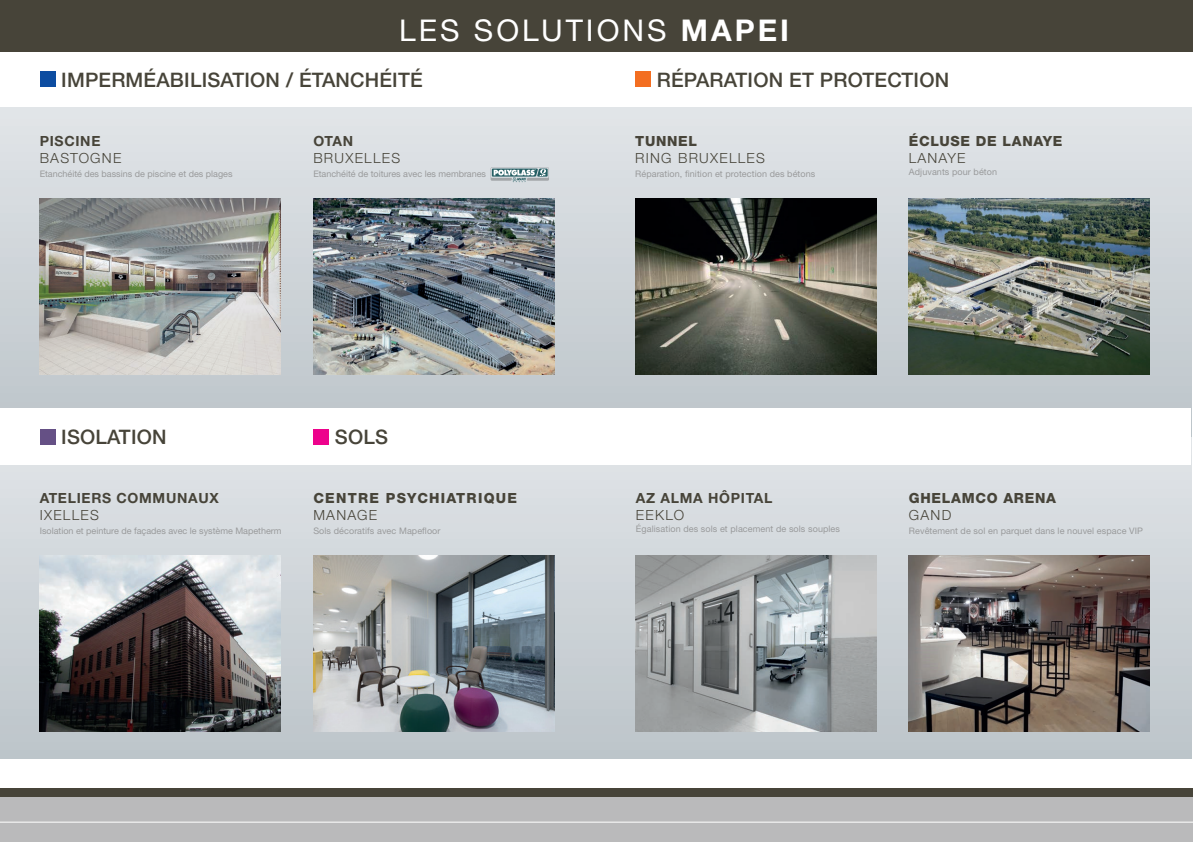
<style>
.page{position:relative;width:1193px;height:842px;background:#fff}
.page>*{position:absolute;margin:0;border:0;box-sizing:border-box;transform-origin:0 0}
.t1{font:30px "Helvetica Neue LTW1 G";letter-spacing:.1em;color:#fff}
.t2{font:500 20px "Helvetica Neue LTW1 G";letter-spacing:.01em;color:#474439}
.t3{font:300 14px "Helvetica Neue LTW1 G";letter-spacing:.09em;color:#474439}
.t4{font:700 14px "Helvetica Neue LTW1 G";letter-spacing:.05em;color:#474439}
.t5{font:800 14px "Helvetica Neue LTW1 G";letter-spacing:.05em;color:#474439}
.t6{font:800 14px "Helvetica Neue LTW1 G";letter-spacing:.09em;color:#474439}
.t7{font:9px "Helvetica Neue LTW1 G";letter-spacing:.01em;color:#999a9b}
.s1{font-weight:700}
</style>
<div class="page">
<div style="left:0;top:437px;width:1191px;height:322px;background:linear-gradient(to bottom,#e1e4e8,#b9c1c6)"></div>
<div style="left:0;top:108px;width:1191px;height:329px;background:linear-gradient(to bottom,#e1e5e8,#b8c0c5)"></div>
<svg style="left:490px;top:167px;width:59px;height:15px"></svg>
<div style="left:0;top:0;width:1192px;height:51px;background:#474439"></div>
<img style="left:40px;top:198px;width:241px;height:176px">
<img style="left:635px;top:198px;width:241px;height:176px">
<img style="left:635px;top:556px;width:241px;height:175px">
<img style="left:40px;top:556px;width:241px;height:175px">
<img style="left:313px;top:198px;width:241px;height:176px">
<img style="left:909px;top:198px;width:240px;height:176px">
<div style="left:0;top:797px;width:1192px;height:45px;background:#bababb"></div>
<div style="left:0;top:788px;width:1192px;height:9px;background:#474439"></div>
<hr style="left:0;top:822px;width:1192px;height:1px;background:#fff">
<img style="left:909px;top:556px;width:240px;height:175px">
<div style="left:595px;top:408px;width:596px;height:57px;background:#fff"></div>
<div style="left:0;top:408px;width:595px;height:57px;background:#fff"></div>
<img style="left:313px;top:556px;width:241px;height:175px">
<div style="left:635px;top:72px;width:16px;height:15px;background:#f36e21"></div>
<div style="left:40px;top:72px;width:15px;height:15px;background:#0d4da1"></div>
<div style="left:313px;top:429px;width:16px;height:15px;background:#ed028c"></div>
<div style="left:40px;top:429px;width:15px;height:15px;background:#655085"></div>
<h1 class="t1" style="left:399px;top:12px;width:391px">LES SOLUTIONS <span class="s1">MAPEI</span></h1>
<h2 class="t2" style="left:61px;top:68px;width:363px">IMPERMÉABILISATION / ÉTANCHÉITÉ</h2>
<h2 class="t2" style="left:657px;top:68px;width:294px">RÉPARATION ET PROTECTION</h2>
<h3 class="t4" style="left:40px;top:132px;width:62px">PISCINE</h3>
<h3 class="t3" style="left:40px;top:149px;width:83px">BASTOGNE</h3>
<p class="t7" style="left:40px;top:168px;width:194px">Etanchéité des bassins de piscine et des plages</p>
<h3 class="t4" style="left:313px;top:132px;width:41px">OTAN</h3>
<h3 class="t3" style="left:313px;top:149px;width:88px">BRUXELLES</h3>
<p class="t7" style="left:313px;top:168px;width:174px">Etanchéité de toitures avec les membranes</p>
<h2 class="t2" style="left:61px;top:425px;width:107px">ISOLATION</h2>
<h2 class="t2" style="left:335px;top:425px;width:55px">SOLS</h2>
<h3 class="t4" style="left:40px;top:490px;width:180px">ATELIERS COMMUNAUX</h3>
<h3 class="t3" style="left:40px;top:506px;width:61px">IXELLES</h3>
<p class="t7" style="left:40px;top:525px;width:243px">Isolation et peinture de façades avec le système Mapetherm</p>
<h3 class="t6" style="left:313px;top:490px;width:205px">CENTRE PSYCHIATRIQUE</h3>
<h3 class="t3" style="left:313px;top:506px;width:65px">MANAGE</h3>
<p class="t7" style="left:313px;top:525px;width:129px">Sols décoratifs avec Mapefloor</p>
<h3 class="t5" style="left:635px;top:133px;width:63px">TUNNEL</h3>
<h3 class="t3" style="left:635px;top:149px;width:131px">RING BRUXELLES</h3>
<p class="t7" style="left:635px;top:168px;width:181px">Réparation, finition et protection des bétons</p>
<h3 class="t5" style="left:909px;top:133px;width:155px">ÉCLUSE DE LANAYE</h3>
<h3 class="t3" style="left:909px;top:149px;width:58px">LANAYE</h3>
<p class="t7" style="left:909px;top:166px;width:90px">Adjuvants pour béton</p>
<h3 class="t4" style="left:636px;top:490px;width:138px">AZ ALMA HÔPITAL</h3>
<h3 class="t3" style="left:636px;top:506px;width:50px">EEKLO</h3>
<p class="t7" style="left:636px;top:523px;width:206px">Égalisation des sols et placement de sols souples</p>
<h3 class="t5" style="left:909px;top:490px;width:149px">GHELAMCO ARENA</h3>
<h3 class="t3" style="left:909px;top:506px;width:44px">GAND</h3>
<p class="t7" style="left:909px;top:525px;width:236px">Revêtement de sol en parquet dans le nouvel espace VIP</p>
</div>
